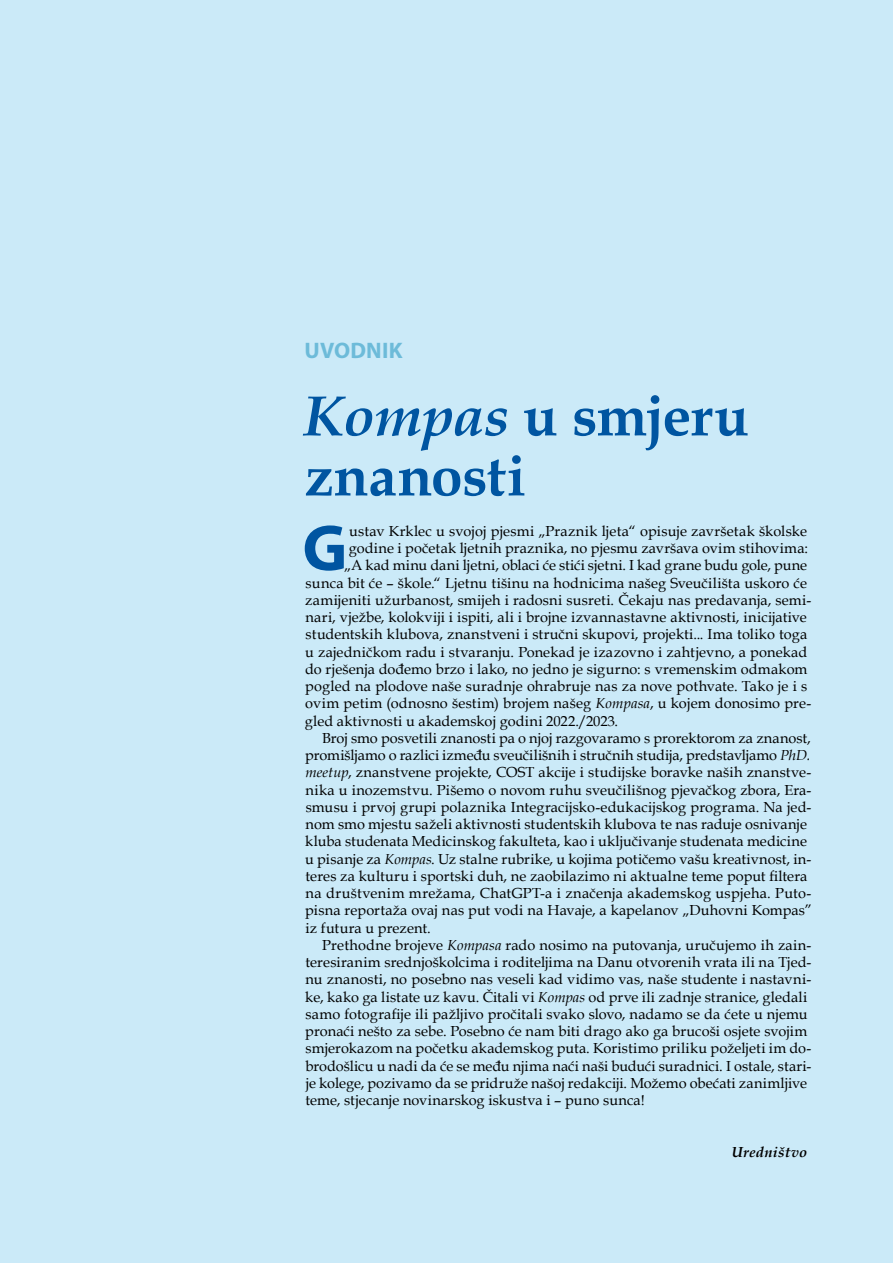
<style>
.page{position:relative;width:893px;height:1263px;background:#cbeaf8}
.page>*{position:absolute;margin:0;border:0;box-sizing:border-box;transform-origin:0 0}
.t1{font:700 65.7px "Myriad Pro";color:#0055a1}
.t2{font:700 57px/60px "Book Antiqua";letter-spacing:-.005em;color:#0055a1}
.t3{font:700 22.5px "Myriad Pro";letter-spacing:.01em;color:#6dbbd9}
.t4{font:14.55px "Book Antiqua";letter-spacing:.005em;color:#000}
.t5{font:italic 700 14.55px "Book Antiqua";letter-spacing:.02em;color:#000}
.s1{font-style:italic}
</style>
<div class="page">
<h3 class="t3" style="left:305px;top:336px;width:99px">UVODNIK</h3>
<h2 class="t2" style="left:303px;top:386px;width:447px"><span class="s1">Kompas</span> u smjeru znanosti</h2>
<h1 class="t1" style="left:302px;top:505px;width:46px">G</h1>
<p class="t4" style="left:349px;top:521px;width:459px">ustav Krklec u svojoj pjesmi „Praznik ljeta“ opisuje završetak školske</p>
<p class="t4" style="left:349px;top:538px;width:461px">godine i početak ljetnih praznika, no pjesmu završava ovim stihovima:</p>
<p class="t4" style="left:344px;top:555px;width:464px">„A kad minu dani ljetni, oblaci će stići sjetni. I kad grane budu gole, pune</p>
<p class="t4" style="left:306px;top:572px;width:503px">sunca bit će – škole.“ Ljetnu tišinu na hodnicima našeg Sveučilišta uskoro će</p>
<p class="t4" style="left:305px;top:590px;width:508px">zamijeniti užurbanost, smijeh i radosni susreti. Čekaju nas predavanja, semi-</p>
<p class="t4" style="left:306px;top:607px;width:503px">nari, vježbe, kolokviji i ispiti, ali i brojne izvannastavne aktivnosti, inicijative</p>
<p class="t4" style="left:306px;top:624px;width:503px">studentskih klubova, znanstveni i stručni skupovi, projekti... Ima toliko toga</p>
<p class="t4" style="left:305px;top:641px;width:504px">u zajedničkom radu i stvaranju. Ponekad je izazovno i zahtjevno, a ponekad</p>
<p class="t4" style="left:305px;top:659px;width:504px">do rješenja dođemo brzo i lako, no jedno je sigurno: s vremenskim odmakom</p>
<p class="t4" style="left:305px;top:676px;width:503px">pogled na plodove naše suradnje ohrabruje nas za nove pothvate. Tako je i s</p>
<p class="t4" style="left:305px;top:693px;width:508px">ovim petim (odnosno šestim) brojem našeg <span class="s1">Kompasa</span>, u kojem donosimo pre-</p>
<p class="t4" style="left:305px;top:710px;width:315px">gled aktivnosti u akademskoj godini 2022./2023.</p>
<p class="t4" style="left:322px;top:728px;width:490px">Broj smo posvetili znanosti pa o njoj razgovaramo s prorektorom za znanost,</p>
<p class="t4" style="left:305px;top:745px;width:507px">promišljamo o razlici između sveučilišnih i stručnih studija, predstavljamo <span class="s1">PhD.</span></p>
<p class="t4" style="left:305px;top:762px;width:507px"><span class="s1">meetup</span>, znanstvene projekte, COST akcije i studijske boravke naših znanstve-</p>
<p class="t4" style="left:306px;top:779px;width:507px">nika u inozemstvu. Pišemo o novom ruhu sveučilišnog pjevačkog zbora, Era-</p>
<p class="t4" style="left:306px;top:797px;width:507px">smusu i prvoj grupi polaznika Integracijsko-edukacijskog programa. Na jed-</p>
<p class="t4" style="left:306px;top:814px;width:503px">nom smo mjestu saželi aktivnosti studentskih klubova te nas raduje osnivanje</p>
<p class="t4" style="left:305px;top:831px;width:503px">kluba studenata Medicinskog fakulteta, kao i uključivanje studenata medicine</p>
<p class="t4" style="left:305px;top:848px;width:508px">u pisanje za <span class="s1">Kompas</span>. Uz stalne rubrike, u kojima potičemo vašu kreativnost, in-</p>
<p class="t4" style="left:305px;top:866px;width:503px">teres za kulturu i sportski duh, ne zaobilazimo ni aktualne teme poput filtera</p>
<p class="t4" style="left:306px;top:883px;width:507px">na društvenim mrežama, ChatGPT-a i značenja akademskog uspjeha. Puto-</p>
<p class="t4" style="left:305px;top:900px;width:508px">pisna reportaža ovaj nas put vodi na Havaje, a kapelanov „Duhovni Kompas”</p>
<p class="t4" style="left:305px;top:917px;width:127px">iz futura u prezent.</p>
<p class="t4" style="left:322px;top:935px;width:491px">Prethodne brojeve <span class="s1">Kompasa</span> rado nosimo na putovanja, uručujemo ih zain-</p>
<p class="t4" style="left:305px;top:952px;width:507px">teresiranim srednjoškolcima i roditeljima na Danu otvorenih vrata ili na Tjed-</p>
<p class="t4" style="left:306px;top:969px;width:507px">nu znanosti, no posebno nas veseli kad vidimo vas, naše studente i nastavni-</p>
<p class="t4" style="left:305px;top:987px;width:504px">ke, kako ga listate uz kavu. Čitali vi <span class="s1">Kompas</span> od prve ili zadnje stranice, gledali</p>
<p class="t4" style="left:306px;top:1004px;width:503px">samo fotografije ili pažljivo pročitali svako slovo, nadamo se da ćete u njemu</p>
<p class="t4" style="left:305px;top:1021px;width:504px">pronaći nešto za sebe. Posebno će nam biti drago ako ga brucoši osjete svojim</p>
<p class="t4" style="left:306px;top:1038px;width:507px">smjerokazom na početku akademskog puta. Koristimo priliku poželjeti im do-</p>
<p class="t4" style="left:305px;top:1056px;width:507px">brodošlicu u nadi da će se među njima naći naši budući suradnici. I ostale, stari-</p>
<p class="t4" style="left:306px;top:1073px;width:503px">je kolege, pozivamo da se pridruže našoj redakciji. Možemo obećati zanimljive</p>
<p class="t4" style="left:305px;top:1090px;width:341px">teme, stjecanje novinarskog iskustva i – puno sunca!</p>
<p class="t5" style="left:732px;top:1142px;width:77px">Uredništvo</p>
</div>
